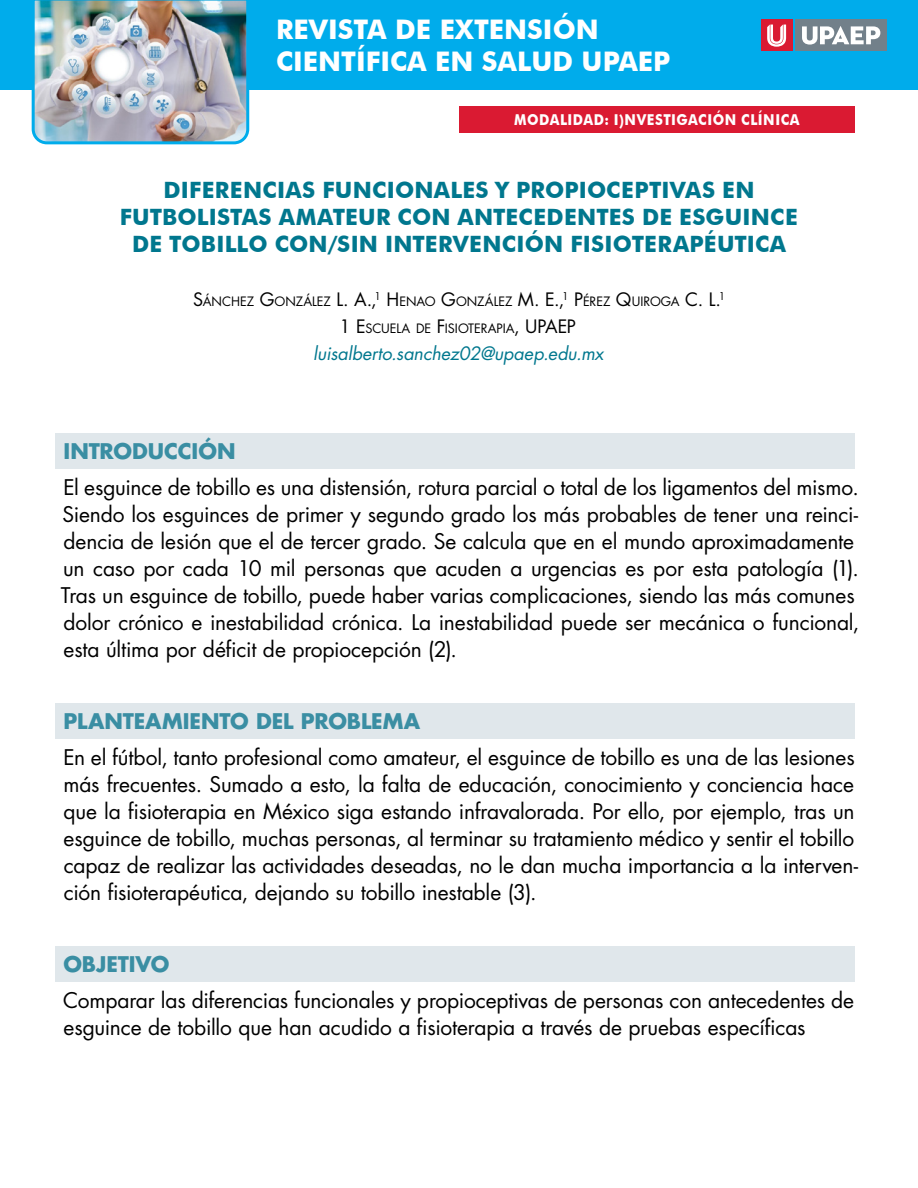
<style>
.page{position:relative;width:918px;height:1188px;background:#fff}
.page>*{position:absolute;margin:0;border:0;box-sizing:border-box;transform-origin:0 0}
.t1{font:700 27px/32.4px "Futura BT";color:#fff}
.título{font:700 22.5px/27px "Futura BT";letter-spacing:.01em;color:#00778e;text-align:center}
.cuerpo{font:21px/27px "Futura Std";letter-spacing:-.005em;color:#000}
.apartado{font:700 21px "Futura Std";letter-spacing:-.005em;color:#3a8ea3}
.hipervínculo{font:italic 18px "Futura Std";letter-spacing:-.005em;color:#00778e}
.t2{font:700 15px "Futura BT";color:#fff;scale:.9 1}
.autores_c_email{font:12.6px "Futura Std";letter-spacing:-.005em;color:#000}
.s1{font-size:18px}
</style>
<div class="page">
<div style="left:0;top:0;width:918px;height:90px;background:#00aceb"></div>
<img style="left:31px;top:0;width:219px;height:145px">
<div style="left:796px;top:20px;width:91px;height:31px;background:#72808a"></div>
<svg style="left:802px;top:26px;width:78px;height:19px"></svg>
<div style="left:761px;top:20px;width:31px;height:31px;background:#da1a32"></div>
<svg style="left:767px;top:25px;width:19px;height:22px"></svg>
<div style="left:459px;top:106px;width:396px;height:27px;background:#da1a32"></div>
<div style="left:56px;top:433px;width:799px;height:36px;background:#e0e7eb"></div>
<div style="left:56px;top:703px;width:799px;height:36px;background:#e0e7eb"></div>
<div style="left:56px;top:946px;width:799px;height:36px;background:#e0e7eb"></div>
<p class="t1" style="left:276px;top:13px;width:396px">REVISTA DE EXTENSIÓN<br>CIENTÍFICA EN SALUD UPAEP</p>
<p class="t2" style="left:514px;top:111px;width:26px">MODALIDAD</p>
<p class="t2" style="left:605px;top:111px;width:34px">: I)NVESTIGACIÓN</p>
<p class="t2" style="left:741px;top:111px;width:21px">CLÍNICA</p>
<p class="título" style="left:120px;top:176px;width:680px">DIFERENCIAS FUNCIONALES Y PROPIOCEPTIVAS EN<br>FUTBOLISTAS AMATEUR CON ANTECEDENTES DE ESGUINCE<br>DE TOBILLO CON/SIN INTERVENCIÓN FISIOTERAPÉUTICA</p>
<p class="autores_c_email" style="left:193px;top:293px;width:534px"><span class="s1">S</span>ÁNC HEZ <span class="s1">G</span>ONZÁLEZ <span class="s1">L. A.,</span><sup>1</sup> <span class="s1">H</span> ENAO <span class="s1">G</span>ONZÁLEZ <span class="s1">M. E.,</span><sup>1</sup> <span class="s1">P</span>ÉREZ <span class="s1">Q</span>UI ROGA <span class="s1">C. L.</span><sup>1</sup></p>
<p class="autores_c_email" style="left:340px;top:320px;width:238px"><span class="s1">1 E</span>SCUELA DE <span class="s1">F</span>ISIOTERAPIA<span class="s1">, UPAEP</span></p>
<p class="hipervínculo" style="left:313px;top:342px;width:292px">luisalberto.sanchez02@upaep.edu.mx</p>
<p class="apartado" style="left:64px;top:437px;width:173px">INTRODUCCIÓN</p>
<p class="cuerpo" style="left:61px;top:474px;width:800px">El esguince de tobillo es una distensión, rotura parcial o total de los ligamentos del mismo.<br>Siendo los esguinces de primer y segundo grado los más probables de tener una reinci&shy;dencia de lesión que el de tercer grado. Se calcula que en el mundo aproximadamente un caso por cada 10 mil personas que acuden a urgencias es por esta patología (1).<br>Tras un esguince de tobillo, puede haber varias complicaciones, siendo las más comunes dolor crónico e inestabilidad crónica. La inestabilidad puede ser mecánica o funcional, esta última por déficit de propiocepción (2).</p>
<p class="apartado" style="left:64px;top:707px;width:358px">PLANTEAMIENTO DEL PROBLEMA</p>
<p class="cuerpo" style="left:63px;top:744px;width:796px">En el fútbol, tanto profesional como amateur, el esguince de tobillo es una de las lesiones más frecuentes. Sumado a esto, la falta de educación, conocimiento y conciencia hace que la fisioterapia en México siga estando infravalorada. Por ello, por ejemplo, tras un esguince de tobillo, muchas personas, al terminar su tratamiento médico y sentir el tobillo capaz de realizar las actividades deseadas, no le dan mucha importancia a la interven&shy;ción fisioterapéutica, dejando su tobillo inestable (3).</p>
<p class="apartado" style="left:63px;top:950px;width:108px">OBJETIVO</p>
<p class="cuerpo" style="left:63px;top:987px;width:793px">Comparar las diferencias funcionales y propioceptivas de personas con antecedentes de esguince de tobillo que han acudido a fisioterapia a través de pruebas específicas</p>
</div>
